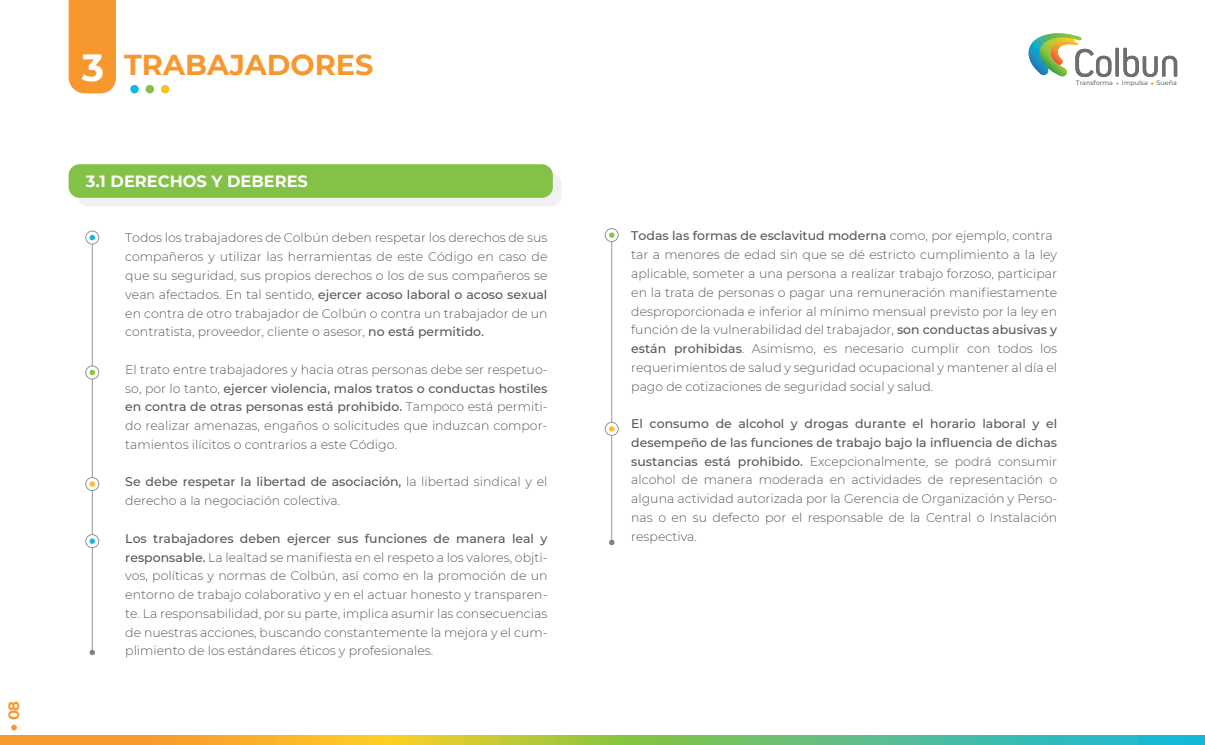
<style>
.page{position:relative;width:1205px;height:745px;background:#fff}
.page>*{position:absolute;margin:0;border:0;box-sizing:border-box;transform-origin:0 0}
.t1{font:700 28.75px "Montserrat";color:#f7982f}
.t2{font:700 16.25px "Montserrat";color:#fff}
.t3{font:700 15px "Montserrat";color:#f8992d}
.t4{font:300 12.5px/18.8px "Montserrat";color:#57585a;text-align:justify}
.t5{font:500 6.38px "Montserrat";color:#6d6e71}
.s1{font-size:37.62px;color:#fff}
.s2{font-weight:500}
</style>
<div class="page">
<div style="left:77px;top:173px;width:484px;height:33px;background:#f2f1f1;border-radius:11px"></div>
<div style="left:69px;top:164px;width:484px;height:34px;background:#84c147;border-radius:11px"></div>
<svg style="left:1028px;top:33px;width:149px;height:51px"></svg>
<svg style="left:0;top:735px;width:1205px;height:9px;background:#9cb960"></svg>
<hr style="left:92px;top:231px;width:1px;height:421px;background:#939598">
<svg style="left:86px;top:231px;width:13px;height:13px"></svg>
<div style="left:85px;top:230px;width:14px;height:14px;border:1px solid #939598;border-radius:50%"></div>
<svg style="left:90px;top:235px;width:5px;height:5px"></svg>
<svg style="left:86px;top:366px;width:13px;height:13px"></svg>
<div style="left:85px;top:365px;width:14px;height:14px;border:1px solid #939598;border-radius:50%"></div>
<svg style="left:90px;top:369px;width:5px;height:6px"></svg>
<svg style="left:86px;top:477px;width:13px;height:13px"></svg>
<div style="left:85px;top:477px;width:14px;height:13px;border:1px solid #939598;border-radius:50%"></div>
<svg style="left:90px;top:481px;width:5px;height:5px"></svg>
<svg style="left:86px;top:534px;width:13px;height:13px"></svg>
<div style="left:85px;top:534px;width:14px;height:13px;border:1px solid #939598;border-radius:50%"></div>
<svg style="left:90px;top:538px;width:5px;height:5px"></svg>
<svg style="left:90px;top:649px;width:5px;height:5px"></svg>
<hr style="left:611px;top:235px;width:1px;height:307px;background:#939598">
<svg style="left:605px;top:422px;width:13px;height:13px"></svg>
<div style="left:605px;top:422px;width:13px;height:13px;border:1px solid #939598;border-radius:50%"></div>
<svg style="left:609px;top:426px;width:5px;height:5px"></svg>
<div style="left:605px;top:228px;width:13px;height:13px;background:#fff;border-radius:50%"></div>
<div style="left:605px;top:228px;width:13px;height:14px;border:1px solid #939598;border-radius:50%"></div>
<svg style="left:609px;top:232px;width:5px;height:6px"></svg>
<svg style="left:609px;top:539px;width:5px;height:6px"></svg>
<div style="left:130px;top:85px;width:9px;height:8px;background:#15b5e8;border-radius:50%"></div>
<div style="left:146px;top:85px;width:8px;height:8px;background:#84c147;border-radius:50%"></div>
<div style="left:161px;top:85px;width:8px;height:8px;background:#fdbe26;border-radius:50%"></div>
<div style="left:69px;top:0;width:47px;height:93px;background:#f7982f"></div>
<svg style="left:11px;top:724px;width:6px;height:6px"></svg>
<p class="t3" style="left:3px;top:720px;width:21px;rotate:-90deg">08</p>
<h1 class="t1" style="left:82px;top:44px;width:293px"><span class="s1">3</span> TRABAJADORES</h1>
<h2 class="t2" style="left:86px;top:169px;width:224px">3.1 DERECHOS Y DEBERES</h2>
<p class="t4" style="left:125px;top:228px;width:424px">Todos los trabajadores de Colbún deben respetar los derechos de sus compañeros y utilizar las herramientas de este Código en caso de que su seguridad, sus propios derechos o los de sus compañeros se vean afectados. En tal sentido, <span class="s2">ejercer acoso laboral o acoso sexual </span>en contra de otro trabajador de Colbún o contra un trabajador de un contratista, proveedor, cliente o asesor, <span class="s2">no está permitido.</span></p>
<p class="t4" style="left:125px;top:359px;width:424px">El trato entre trabajadores y hacia otras personas debe ser respetuo&shy;so, por lo tanto, <span class="s2">ejercer violencia, malos tratos o conductas hostiles en contra de otras personas está prohibido.</span> Tampoco está permiti&shy;do realizar amenazas, engaños o solicitudes que induzcan compor&shy;tamientos ilícitos o contrarios a este Código.</p>
<p class="t4" style="left:125px;top:472px;width:424px"><span class="s2">Se debe respetar la libertad de asociación,</span> la libertad sindical y el derecho a la negociación colectiva.</p>
<p class="t4" style="left:125px;top:528px;width:424px"><span class="s2">Los trabajadores deben ejercer sus funciones de manera leal y responsable.</span> La lealtad se manifiesta en el respeto a los valores, objti&shy;vos, políticas y normas de Colbún, así como en la promoción de un entorno de trabajo colaborativo y en el actuar honesto y transparen&shy;te. La responsabilidad, por su parte, implica asumir las consecuencias de nuestras acciones, buscando constantemente la mejora y el cum&shy;plimiento de los estándares éticos y profesionales.</p>
<p class="t5" style="left:1076px;top:79px;width:39px">Transforma</p>
<p class="t5" style="left:1121px;top:79px;width:28px">Impulsa</p>
<p class="t5" style="left:1156px;top:79px;width:22px">Sueña</p>
<p class="t4" style="left:631px;top:226px;width:427px;text-align:left"><span class="s2">Todas las formas de esclavitud moderna</span> como, por ejemplo, contra tar a menores de edad sin que se dé estricto cumplimiento a la ley aplicable, someter a una persona a realizar trabajo forzoso, participar en la trata de personas o pagar una remuneración manifiestamente desproporcionada e inferior al mínimo mensual previsto por la ley en función de la vulnerabilidad del trabajador, <span class="s2">son conductas abusivas y están prohibidas</span>. Asimismo, es necesario cumplir con todos los requerimientos de salud y seguridad ocupacional y mantener al día el pago de cotizaciones de seguridad social y salud.</p>
<p class="t4" style="left:631px;top:413px;width:427px"><span class="s2">El consumo de alcohol y drogas durante el horario laboral y el desempeño de las funciones de trabajo bajo la influencia de dichas sustancias está prohibido.</span> Excepcionalmente, se podrá consumir alcohol de manera moderada en actividades de representación o alguna actividad autorizada por la Gerencia de Organización y Perso&shy;nas o en su defecto por el responsable de la Central o Instalación respectiva.</p>
</div>
